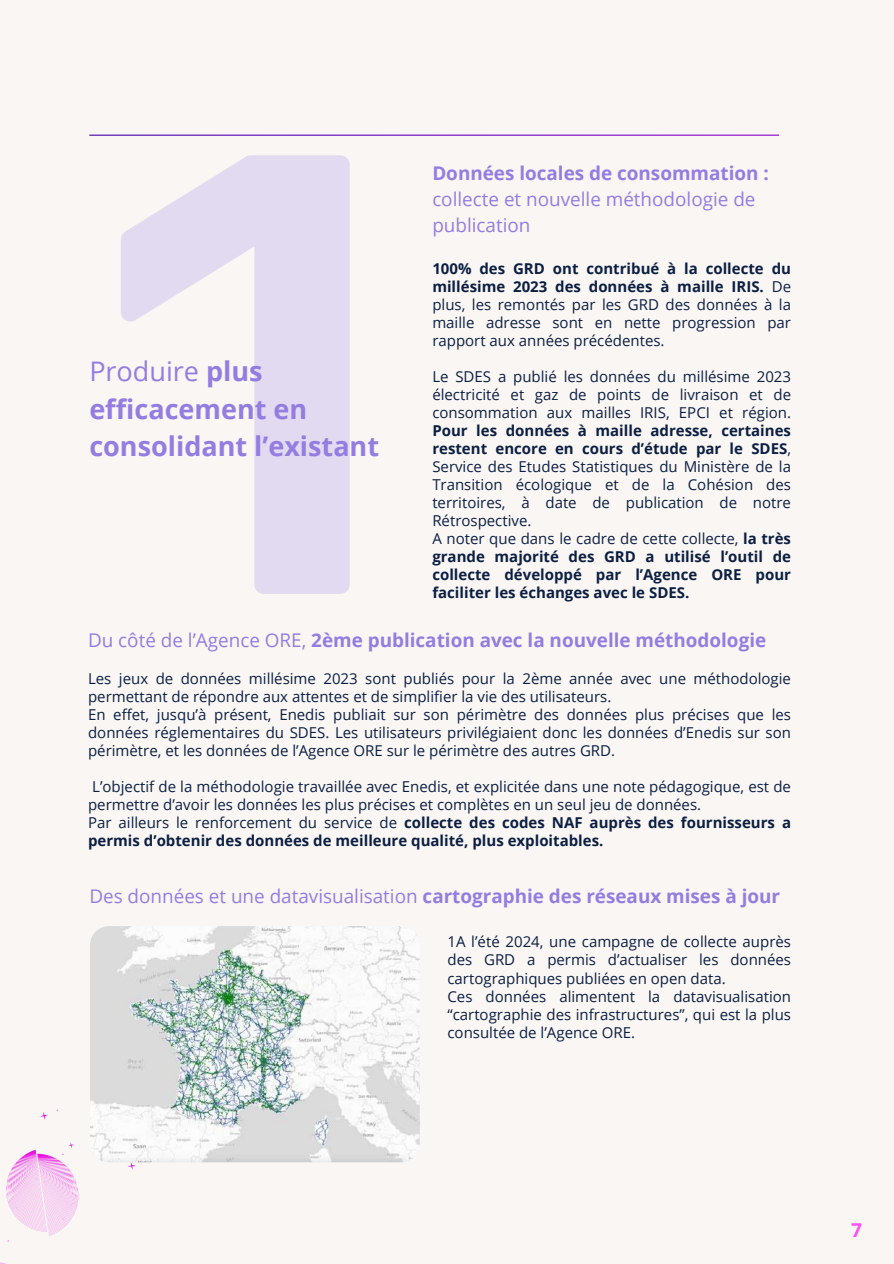
<style>
.page{position:relative;width:894px;height:1264px;background:#fff}
.page>*{position:absolute;margin:0;border:0;box-sizing:border-box;transform-origin:0 0}
.t1{font:700 27px/37.5px "Open Sans";color:#947ce1}
.t2{font:700 19.05px "Open Sans";color:#ff4ff3}
.t3{font:18.9px/25.8px "Open Sans";color:#947ce1}
.t4{font:700 18.9px "Open Sans";color:#947ce1}
.t5{font:15px/18px "Open Sans";color:#0c1f42}
.t6{font:700 15px/18px "Open Sans";color:#0c1f42}
.s1{font-weight:400}
.s2{font-weight:700}
</style>
<div class="page">
<div style="left:0;top:0;width:893px;height:1263px;background:#f9f6f4"></div>
<svg style="left:40px;top:1112px;width:8px;height:8px"></svg>
<svg style="left:128px;top:1162px;width:8px;height:8px"></svg>
<svg style="left:6px;top:1142px;width:73px;height:100px"></svg>
<hr style="left:89px;top:135px;width:689px;height:1px;background:#fff">
<svg style="left:121px;top:155px;width:228px;height:439px;fill:#e1daf0"></svg>
<img style="left:90px;top:926px;width:329px;height:236px;border-radius:19px">
<h1 class="t1" style="left:89px;top:352px;width:291px"><span class="s1">Produire</span> plus efficacement en consolidant l’existant</h1>
<p class="t4" style="left:432px;top:160px;width:338px">Données locales de consommation :</p>
<p class="t3" style="left:432px;top:186px;width:324px">collecte et nouvelle méthodologie de publication</p>
<p class="t5" style="left:432px;top:259px;width:360px;text-align:justify"><span class="s2">100% des GRD ont contribué à la collecte du millésime 2023 des données à maille IRIS.</span> De plus, les remontés par les GRD des données à la maille adresse sont en nette progression par rapport aux années précédentes.</p>
<p class="t5" style="left:432px;top:367px;width:360px;text-align:justify">Le SDES a publié les données du millésime 2023 électricité et gaz de points de livraison et de consommation aux mailles IRIS, EPCI et région.</p>
<p class="t6" style="left:432px;top:421px;width:360px">Pour les données à maille adresse, certaines restent encore en cours d’étude par le SDES<span class="s1">, Service des Etudes Statistiques du Ministère de la Transition écologique et de la Cohésion des territoires, à date de publication de notre Rétrospective.<br>A noter que dans le cadre de cette collecte,</span> la très grande majorité des GRD a utilisé l’outil de collecte développé par l’Agence ORE pour faciliter les échanges avec le SDES.</p>
<p class="t4" style="left:88px;top:627px;width:679px"><span class="s1">Du côté de l’Agence ORE,</span> 2ème publication avec la nouvelle méthodologie</p>
<p class="t5" style="left:88px;top:668px;width:704px">Les jeux de données millésime 2023 sont publiés pour la 2ème année avec une méthodologie permettant de répondre aux attentes et de simplifier la vie des utilisateurs.<br>En effet, jusqu’à présent, Enedis publiait sur son périmètre des données plus précises que les données réglementaires du SDES. Les utilisateurs privilégiaient donc les données d’Enedis sur son périmètre, et les données de l’Agence ORE sur le périmètre des autres GRD.</p>
<p class="t5" style="left:88px;top:776px;width:704px">L’objectif de la méthodologie travaillée avec Enedis, et explicitée dans une note pédagogique, est de permettre d’avoir les données les plus précises et complètes en un seul jeu de données.<br>Par ailleurs le renforcement du service de <span class="s2">collecte des codes NAF auprès des fournisseurs a permis d’obtenir des données de meilleure qualité, plus exploitables.</span></p>
<p class="t3" style="left:89px;top:883px;width:692px">Des données et une datavisualisation <span class="s2">cartographie des réseaux mises à jour</span></p>
<p class="t5" style="left:447px;top:932px;width:345px">1A l’été 2024, une campagne de collecte auprès des GRD a permis d’actualiser les données cartographiques publiées en open data.<br>Ces données alimentent la datavisualisation “cartographie des infrastructures”, qui est la plus consultée de l’Agence ORE.</p>
<p class="t2" style="left:850px;top:1216px;width:12px">7</p>
</div>
